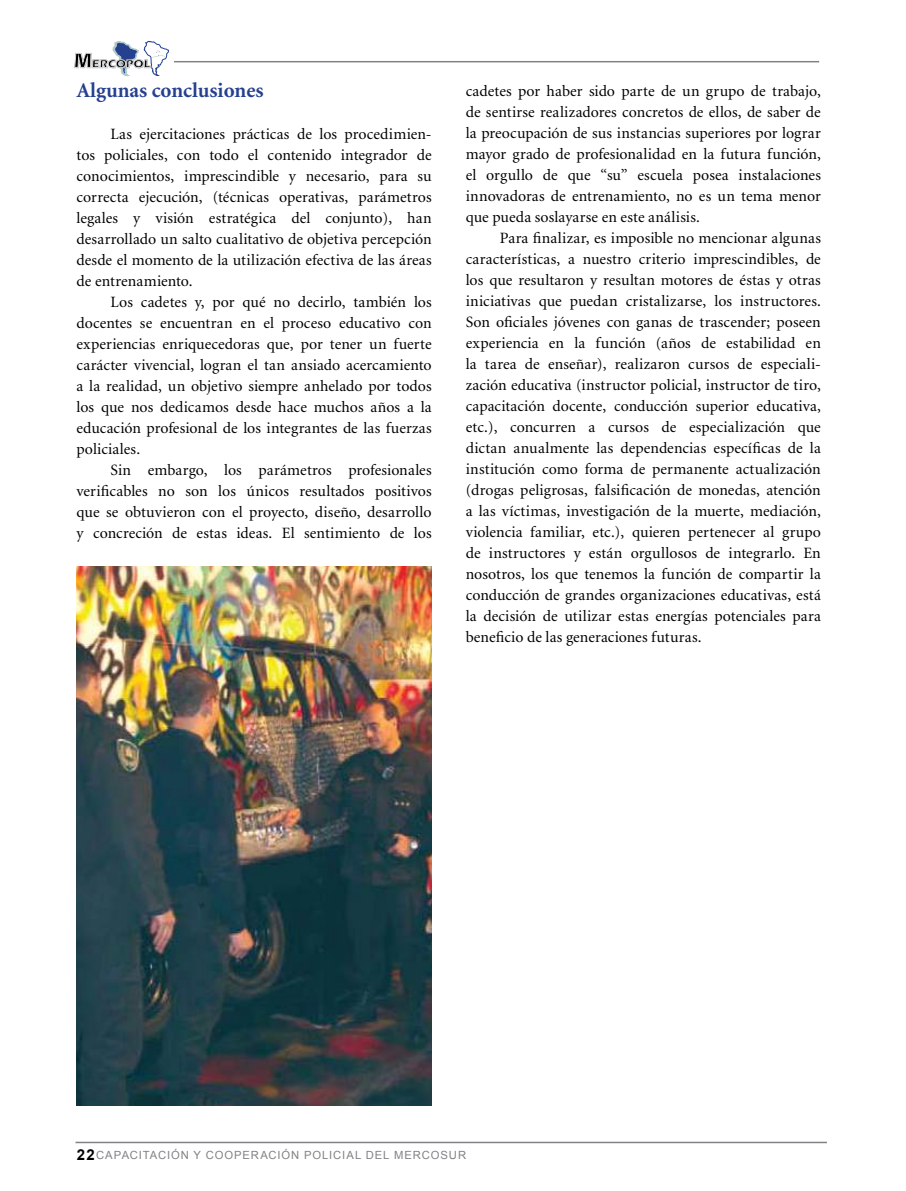
<style>
.page{position:relative;width:906px;height:1191px;background:#fff}
.page>*{position:absolute;margin:0;border:0;box-sizing:border-box;transform-origin:0 0}
.t1{font:700 21px "Minion";color:#25408f}
.t2{font:15.75px/21px "Minion";letter-spacing:.005em;color:#000;text-align:justify}
.t3{font:11.25px "Arial";letter-spacing:.08em;color:#808285}
.s1{font-weight:700;font-size:15px;color:#000}
</style>
<div class="page">
<hr style="left:75px;top:1141px;width:752px;height:2px;background:#808285">
<hr style="left:174px;top:61px;width:645px;height:1px;background:#808285">
<svg style="left:74px;top:41px;width:95px;height:35px"></svg>
<img style="left:77px;top:566px;width:355px;height:539px">
<h1 class="t1" style="left:77px;top:79px;width:189px">Algunas conclusiones</h1>
<p class="t2" style="left:77px;top:124px;width:357px;text-indent:34px">Las ejercitaciones prácticas de los procedimien&shy;tos policiales, con todo el contenido integrador de conocimientos, imprescindible y necesario, para su correcta ejecución, (técnicas operativas, parámetros legales y visión estratégica del conjunto), han desarrollado un salto cualitativo de objetiva percepción desde el momento de la utilización efectiva de las áreas de entrenamiento.</p>
<p class="t2" style="left:77px;top:292px;width:357px;text-indent:34px">Los cadetes y, por qué no decirlo, también los docentes se encuentran en el proceso educativo con experiencias enriquecedoras que, por tener un fuerte carácter vivencial, logran el tan ansiado acercamiento a la realidad, un objetivo siempre anhelado por todos los que nos dedicamos desde hace muchos años a la educación profesional de los integrantes de las fuerzas policiales.</p>
<p class="t2" style="left:77px;top:460px;width:357px;text-indent:34px">Sin embargo, los parámetros profesionales verificables no son los únicos resultados positivos que se obtuvieron con el proyecto, diseño, desarrollo y concreción de estas ideas. El sentimiento de los</p>
<p class="t2" style="left:466px;top:81px;width:357px">cadetes por haber sido parte de un grupo de trabajo, de sentirse realizadores concretos de ellos, de saber de la preocupación de sus instancias superiores por lograr mayor grado de profesionalidad en la futura función, el orgullo de que “su” escuela posea instalaciones innovadoras de entrenamiento, no es un tema menor que pueda soslayarse en este análisis.</p>
<p class="t2" style="left:466px;top:228px;width:357px;text-indent:34px">Para finalizar, es imposible no mencionar algunas características, a nuestro criterio imprescindibles, de los que resultaron y resultan motores de éstas y otras iniciativas que puedan cristalizarse, los instructores.<br>Son oficiales jóvenes con ganas de trascender; poseen experiencia en la función (años de estabilidad en la tarea de enseñar), realizaron cursos de especiali&shy;zación educativa (instructor policial, instructor de tiro, capacitación docente, conducción superior educativa, etc.), concurren a cursos de especialización que dictan anualmente las dependencias específicas de la institución como forma de permanente actualización (drogas peligrosas, falsificación de monedas, atención a las víctimas, investigación de la muerte, mediación, violencia familiar, etc.), quieren pertenecer al grupo de instructores y están orgullosos de integrarlo. En nosotros, los que tenemos la función de compartir la conducción de grandes organizaciones educativas, está la decisión de utilizar estas energías potenciales para beneficio de las generaciones futuras.</p>
<p class="t3" style="left:77px;top:1148px;width:391px"><span class="s1">22</span>CAPACITACIÓN Y COOPERACIÓN POLICIAL DEL MERCOSUR</p>
</div>
